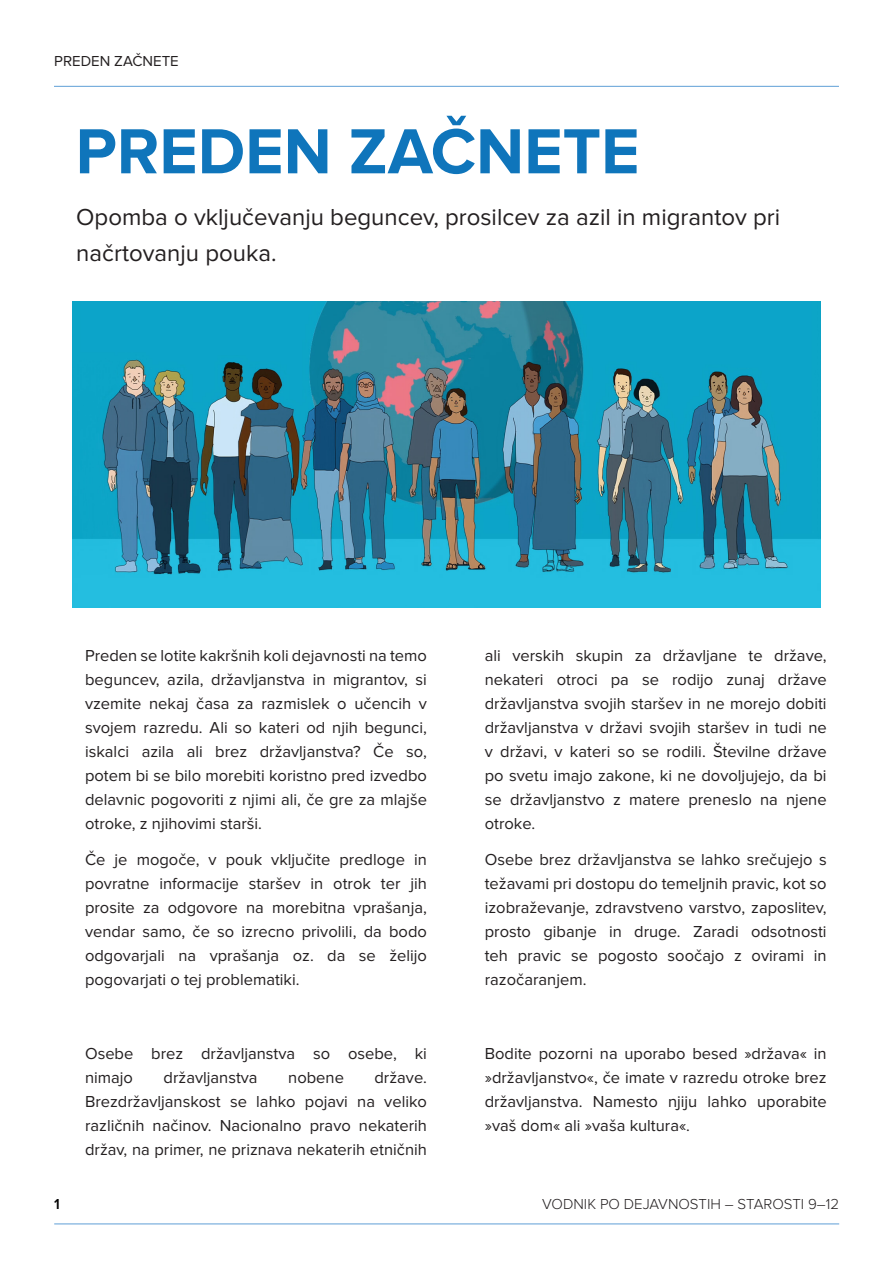
<style>
.page{position:relative;width:893px;height:1263px;background:#fff}
.page>*{position:absolute;margin:0;border:0;box-sizing:border-box;transform-origin:0 0}
.t1{font:700 66px "Proxima Nova";color:#0f75bb}
._22565874{font:24px/36px "Proxima Nova";color:#231f20}
._3344212{font:16.5px/24px "Proxima Nova";color:#231f20;text-align:justify}
.t2{font:300 15px "Proxima Nova";color:#231f20}
.t3{font:15px "Proxima Nova";color:#231f20}
.t4{font:600 15px "Proxima Nova";color:#000}
</style>
<div class="page">
<hr style="left:54px;top:1223px;width:785px;height:1px;background:#5f9fd6">
<hr style="left:54px;top:86px;width:785px;height:1px;background:#5f9fd6">
<img style="left:72px;top:301px;width:748px;height:306px">
<p class="t3" style="left:54px;top:54px;width:126px">PREDEN ZAČNETE</p>
<p class="t1" style="left:76px;top:121px;width:565px">PREDEN ZAČNETE</p>
<p class="_22565874" style="left:76px;top:200px;width:705px">Opomba o vključevanju beguncev, prosilcev za azil in migrantov pri načrtovanju pouka.</p>
<p class="t4" style="left:54px;top:1197px;width:7px">1</p>
<p class="_3344212" style="left:85px;top:644px;width:343px">Preden se lotite kakršnih koli dejavnosti na temo beguncev, azila, državljanstva in migrantov, si vzemite nekaj časa za razmislek o učencih v svojem razredu. Ali so kateri od njih begunci, iskalci azila ali brez državljanstva? Če so, potem bi se bilo morebiti koristno pred izvedbo delavnic pogovoriti z njimi ali, če gre za mlajše otroke, z njihovimi starši.</p>
<p class="_3344212" style="left:85px;top:848px;width:343px">Če je mogoče, v pouk vključite predloge in povratne informacije staršev in otrok ter jih prosite za odgovore na morebitna vprašanja, vendar samo, če so izrecno privolili, da bodo odgovarjali na vprašanja oz. da se želijo pogovarjati o tej problematiki.</p>
<p class="_3344212" style="left:85px;top:1042px;width:343px">Osebe brez državljanstva so osebe, ki nimajo</p>
<p class="_3344212" style="left:85px;top:1066px;width:343px;text-indent:289px">države.<br>Brezdržavljanskost se lahko pojavi na veliko različnih načinov. Nacionalno pravo nekaterih držav, na primer, ne priznava nekaterih etničnih</p>
<p class="_3344212" style="left:164px;top:1066px;width:96px">državljanstva</p>
<p class="_3344212" style="left:288px;top:1066px;width:57px">nobene</p>
<p class="_3344212" style="left:485px;top:644px;width:343px">ali verskih skupin za državljane te države, nekateri otroci pa se rodijo zunaj države državljanstva svojih staršev in ne morejo dobiti državljanstva v državi svojih staršev in tudi ne v državi, v kateri so se rodili. Številne države po svetu imajo zakone, ki ne dovoljujejo, da bi se državljanstvo z matere preneslo na njene otroke.</p>
<p class="_3344212" style="left:485px;top:848px;width:343px">Osebe brez državljanstva se lahko srečujejo s težavami pri dostopu do temeljnih pravic, kot so izobraževanje, zdravstveno varstvo, zaposlitev, prosto gibanje in druge. Zaradi odsotnosti teh pravic se pogosto soočajo z ovirami in razočaranjem.</p>
<p class="_3344212" style="left:485px;top:1042px;width:343px">Bodite pozorni na uporabo besed »država« in »državljanstvo«, če imate v razredu otroke brez državljanstva. Namesto njiju lahko uporabite »vaš dom« ali »vaša kultura«.</p>
<p class="t2" style="left:542px;top:1197px;width:298px">VODNIK PO DEJAVNOSTIH – STAROSTI 9–12</p>
</div>
